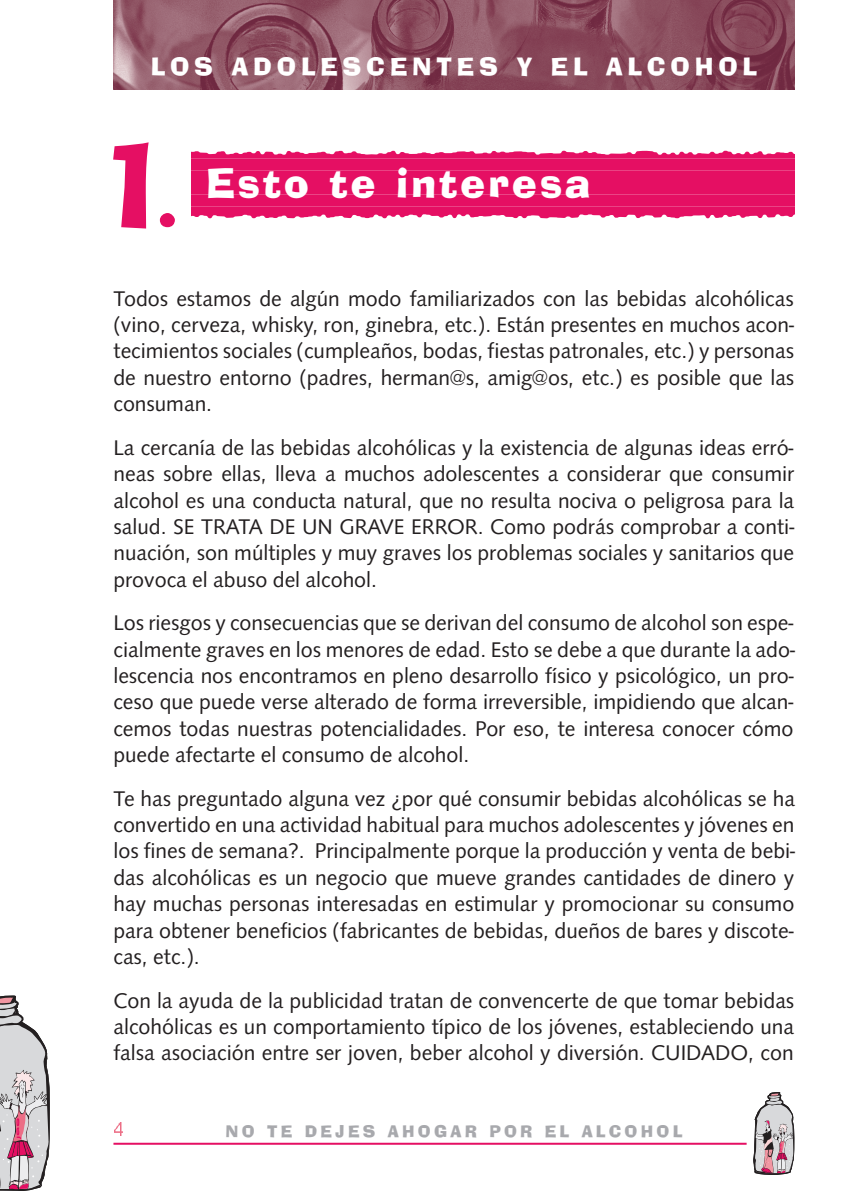
<style>
.page{position:relative;width:851px;height:1191px;background:#fff}
.page>*{position:absolute;margin:0;border:0;box-sizing:border-box;transform-origin:0 0}
.t1{font:114.2px "Ad Lib BT";color:#e50f63}
.t2{font:40px "Ad Lib BT";letter-spacing:.07em;color:#fff}
.t3{font:24px "Ad Lib BT";letter-spacing:.205em;color:#fff}
.t4{font:22px/26.4px "Syntax";color:#231f20;text-align:justify}
.t5{font:16px "Ad Lib BT";letter-spacing:.205em;color:#a8a9ad}
.s1{font-size:60px}
</style>
<div class="page">
<img style="left:113px;top:0;width:681px;height:89px">
<svg style="left:746px;top:1092px;width:49px;height:83px"></svg>
<svg style="left:0;top:995px;width:50px;height:196px;background:#c9bec3"></svg>
<hr style="left:113px;top:1142px;width:633px;height:2px;background:#e50f63">
<svg style="left:191px;top:151px;width:603px;height:67px;background:#e61e6c"></svg>
<p class="t3" style="left:151px;top:57px;width:607px">LOS ADOLESCENTES Y EL ALCOHOL</p>
<h1 class="t1" style="left:95px;top:143px;width:84px">1<span class="s1">.</span></h1>
<h2 class="t2" style="left:206px;top:168px;width:386px">Esto te interesa</h2>
<p class="t4" style="left:113px;top:287px;width:682px">Todos estamos de algún modo familiarizados con las bebidas alcohólicas (vino, cerveza, whisky, ron, ginebra, etc.). Están presentes en muchos acon&shy;tecimientos sociales (cumpleaños, bodas, fiestas patronales, etc.) y personas de nuestro entorno (padres, herman@s, amig@os, etc.) es posible que las consuman.</p>
<p class="t4" style="left:113px;top:436px;width:682px">La cercanía de las bebidas alcohólicas y la existencia de algunas ideas erró&shy;neas sobre ellas, lleva a muchos adolescentes a considerar que consumir alcohol es una conducta natural, que no resulta nociva o peligrosa para la salud. SE TRATA DE UN GRAVE ERROR. Como podrás comprobar a conti&shy;nuación, son múltiples y muy graves los problemas sociales y sanitarios que provoca el abuso del alcohol.</p>
<p class="t4" style="left:113px;top:611px;width:682px">Los riesgos y consecuencias que se derivan del consumo de alcohol son espe&shy;cialmente graves en los menores de edad. Esto se debe a que durante la ado&shy;lescencia nos encontramos en pleno desarrollo físico y psicológico, un pro&shy;ceso que puede verse alterado de forma irreversible, impidiendo que alcan&shy;cemos todas nuestras potencialidades. Por eso, te interesa conocer cómo puede afectarte el consumo de alcohol.</p>
<p class="t4" style="left:113px;top:787px;width:683px">Te has preguntado alguna vez ¿por qué consumir bebidas alcohólicas se ha convertido en una actividad habitual para muchos adolescentes y jóvenes en los fines de semana?. Principalmente porque la producción y venta de bebi&shy;das alcohólicas es un negocio que mueve grandes cantidades de dinero y hay muchas personas interesadas en estimular y promocionar su consumo para obtener beneficios (fabricantes de bebidas, dueños de bares y discote&shy;cas, etc.).</p>
<p class="t4" style="left:113px;top:988px;width:682px">Con la ayuda de la publicidad tratan de convencerte de que tomar bebidas alcohólicas es un comportamiento típico de los jóvenes, estableciendo una falsa asociación entre ser joven, beber alcohol y diversión. CUIDADO, con</p>
<p class="t5" style="left:225px;top:1125px;width:458px">NO TE DEJES AHOGAR POR EL ALCOHOL</p>
</div>
